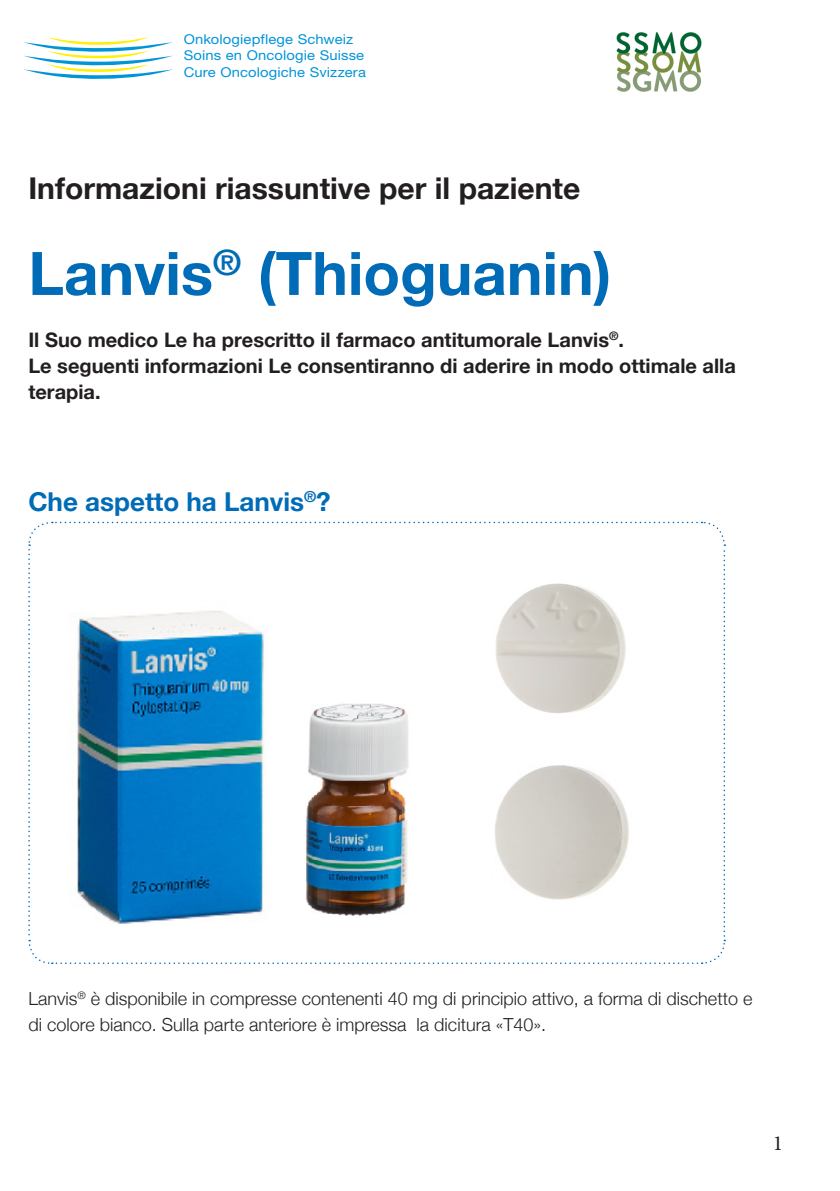
<style>
.page{position:relative;width:840px;height:1191px;background:#fff}
.page>*{position:absolute;margin:0;border:0;box-sizing:border-box;transform-origin:0 0}
.t1{font:700 60px "Helvetica Neue";color:#006bb6}
.t2{font:700 30px "Helvetica Neue";color:#231f20}
.t3{font:700 26px "Helvetica Neue";color:#006bb6}
.t4{font:21.6px "Minion Pro";color:#231f20}
.t5{font:700 20px "Helvetica Neue";color:#231f20}
.t6{font:300 18px/26px "Helvetica Neue";color:#231f20}
.t7{font:13.6px/16.2px "Helvetica Neue";letter-spacing:.01em;color:#0095d9;scale:1.09 1}
</style>
<div class="page">
<svg style="left:28px;top:521px;width:697px;height:443px"></svg>
<img style="left:68px;top:599px;width:200px;height:326px">
<img style="left:616px;top:33px;width:85px;height:59px">
<svg style="left:23px;top:37px;width:150px;height:42px"></svg>
<img style="left:305px;top:695px;width:106px;height:220px">
<img style="left:472px;top:583px;width:182px;height:146px">
<img style="left:479px;top:764px;width:164px;height:147px">
<p class="t7" style="left:184px;top:31px;width:168px">Onkologiepflege Schweiz<br>Soins en Oncologie Suisse<br>Cure Oncologiche Svizzera</p>
<p class="t2" style="left:28px;top:165px;width:553px">Informazioni riassuntive per il paziente</p>
<p class="t1" style="left:28px;top:226px;width:584px">Lanvis<sup>®</sup> (Thioguanin)</p>
<p class="t5" style="left:28px;top:324px;width:597px">Il Suo medico Le ha prescritto il farmaco antitumorale Lanvis<sup>®</sup>.</p>
<p class="t5" style="left:28px;top:350px;width:708px">Le seguenti informazioni Le consentiranno di aderire in modo ottimale alla</p>
<p class="t5" style="left:28px;top:376px;width:74px">terapia.</p>
<p class="t3" style="left:28px;top:481px;width:304px">Che aspetto ha Lanvis<sup>®</sup>?</p>
<p class="t6" style="left:28px;top:984px;width:725px">Lanvis<sup>®</sup> è disponibile in compresse contenenti 40 mg di principio attivo, a forma di dischetto e di colore bianco. Sulla parte anteriore è impressa la dicitura «T40».</p>
<p class="t4" style="left:772px;top:1128px;width:12px">1</p>
</div>
